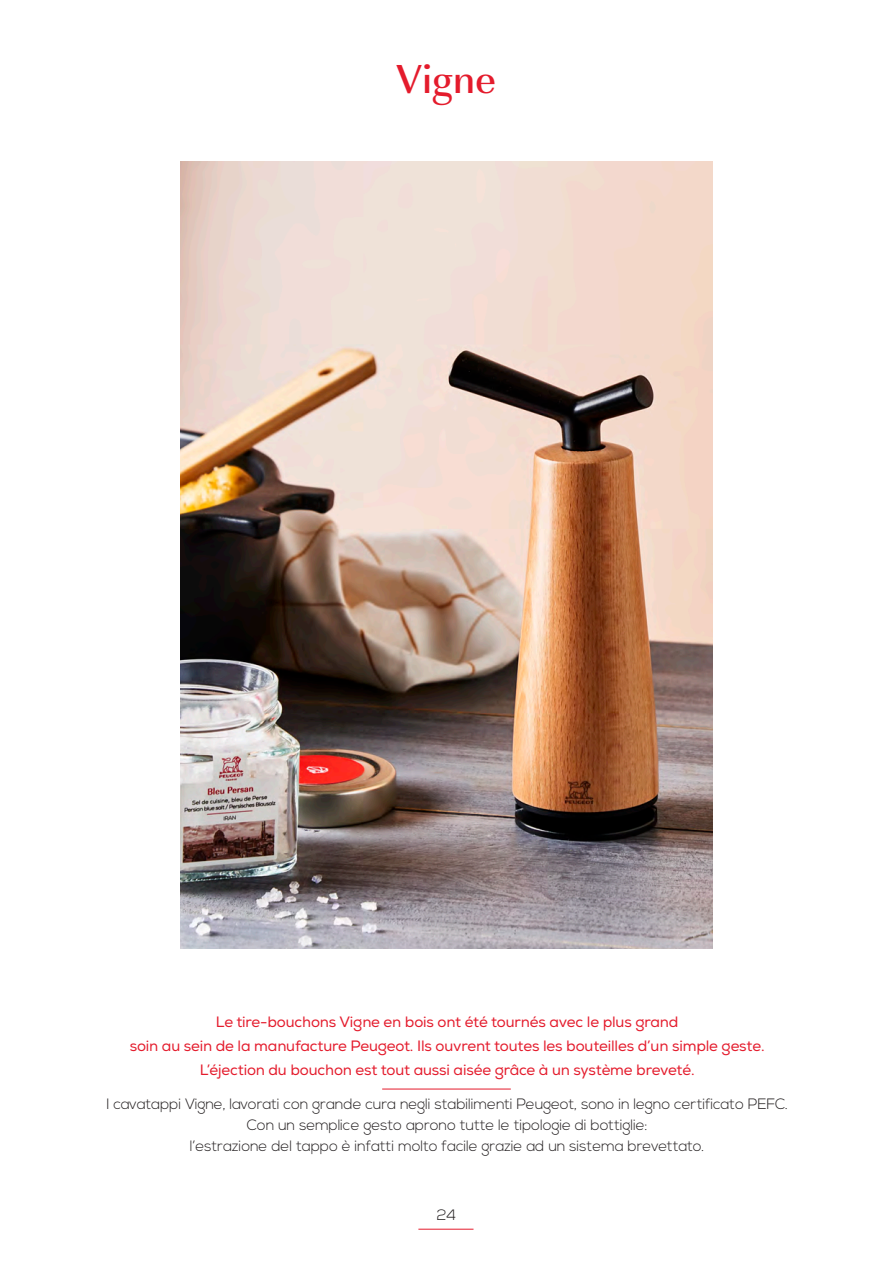
<style>
.page{position:relative;width:893px;height:1263px;background:#fff}
.page>*{position:absolute;margin:0;border:0;box-sizing:border-box;transform-origin:0 0}
.t1{font:500 42px "Imperial URW";color:#e41b2c}
.t2{font:300 15px "Nexa";letter-spacing:-.01em;color:#231f20}
.t3{font:15px/24px "Nexa";letter-spacing:-.01em;color:#e41b2c;text-align:center}
</style>
<div class="page">
<hr style="left:418px;top:1229px;width:55px;height:1px;background:#e41b2c">
<hr style="left:382px;top:1089px;width:129px;height:1px;background:#e41b2c">
<img style="left:181px;top:162px;width:531px;height:786px">
<p class="t1" style="left:397px;top:48px;width:101px">Vigne</p>
<p class="t3" style="left:216px;top:1010px;width:464px">Le tire-bouchons Vigne en bois ont été tournés avec le plus grand</p>
<p class="t3" style="left:130px;top:1034px;width:636px">soin au sein de la manufacture Peugeot. Ils ouvrent toutes les bouteilles d’un simple geste.<br>L’éjection du bouchon est tout aussi aisée grâce à un système breveté.</p>
<p class="t2" style="left:106px;top:1095px;width:683px">I cavatappi Vigne, lavorati con grande cura negli stabilimenti Peugeot, sono in legno certificato PEFC.</p>
<p class="t2" style="left:247px;top:1116px;width:403px">Con un semplice gesto aprono tutte le tipologie di bottiglie:</p>
<p class="t2" style="left:190px;top:1137px;width:516px">l’estrazione del tappo è infatti molto facile grazie ad un sistema brevettato.</p>
<p class="t2" style="left:437px;top:1206px;width:21px">24</p>
</div>
